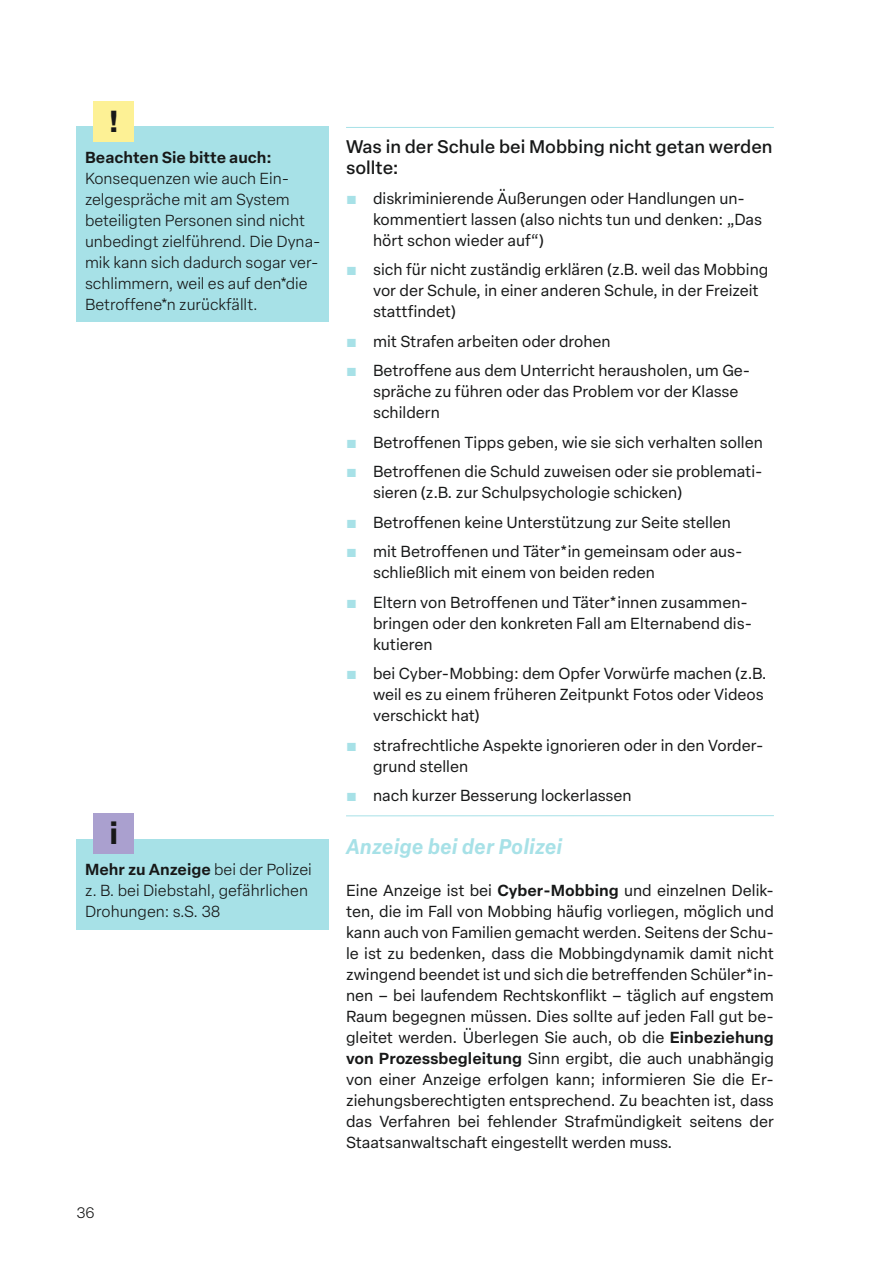
<style>
.page{position:relative;width:893px;height:1263px;background:#fff}
.page>*{position:absolute;margin:0;border:0;box-sizing:border-box;transform-origin:0 0}
.t1{font:700 30px "Elza Text";color:#171818}
.Zitat_Style{font:italic 600 21px "Elza Text";color:#a7e1e7}
.Aufzählung_Überschrift_blau{font:500 18px/21px "Elza Text";color:#171818}
.Aufzählung{font:15.75px/21px "Elza Text";color:#171818}
.Raster_Text{font:15.75px/21px "Elza Text";color:#171818;text-align:justify}
.Infokasterl_blau{font:300 15.75px/21px "Elza Text";color:#171818}
.Infokasterl_blau-2{font:600 15.75px "Elza Text";color:#171818}
.t2{font:300 15px "Elza Text";color:#171818}
.s1{font-weight:600}
.s2{color:#a7e1e7}
</style>
<div class="page">
<hr style="left:346px;top:127px;width:428px;height:1px;background:#a7e1e7">
<hr style="left:346px;top:815px;width:428px;height:1px;background:#a7e1e7">
<div style="left:77px;top:126px;width:252px;height:49px;background:#a7e1e7"></div>
<div style="left:77px;top:147px;width:252px;height:175px;background:#a7e1e7"></div>
<div style="left:94px;top:101px;width:40px;height:40px;background:#fdf195"></div>
<div style="left:77px;top:839px;width:252px;height:90px;background:#a7e1e7"></div>
<div style="left:94px;top:813px;width:40px;height:41px;background:#aaa0cf"></div>
<p class="t1" style="left:109px;top:98px;width:11px">!</p>
<p class="Infokasterl_blau-2" style="left:85px;top:145px;width:188px">Beachten Sie bitte auch:</p>
<p class="Infokasterl_blau" style="left:85px;top:167px;width:237px">Konsequenzen wie auch Ein&shy;zelgespräche mit am System beteiligten Personen sind nicht unbedingt zielführend. Die Dyna&shy;mik kann sich dadurch sogar ver&shy;schlimmern, weil es auf den*die<br>Betroffene*n zurückfällt.</p>
<p class="t1" style="left:109px;top:811px;width:10px">i</p>
<p class="Infokasterl_blau" style="left:85px;top:858px;width:228px"><span class="s1">Mehr zu Anzeige</span> bei der Polizei z. B. bei Diebstahl, gefährlichen<br>Drohungen: s.S. 38</p>
<p class="t2" style="left:77px;top:1202px;width:20px">36</p>
<p class="Aufzählung_Überschrift_blau" style="left:346px;top:135px;width:428px">Was in der Schule bei Mobbing nicht getan werden sollte:</p>
<p class="Aufzählung" style="left:373px;top:187px;width:391px;text-indent:-27px"><span class="s2">▪</span> diskriminierende Äußerungen oder Handlungen un&shy;kommentiert lassen (also nichts tun und denken: „Das hört schon wieder auf“)</p>
<p class="Aufzählung" style="left:373px;top:258px;width:397px;text-indent:-27px"><span class="s2">▪</span> sich für nicht zuständig erklären (z.B. weil das Mobbing vor der Schule, in einer anderen Schule, in der Freizeit stattfindet)</p>
<p class="Aufzählung" style="left:346px;top:330px;width:266px"><span class="s2">▪</span> mit Strafen arbeiten oder drohen</p>
<p class="Aufzählung" style="left:373px;top:359px;width:379px;text-indent:-27px"><span class="s2">▪</span> Betroffene aus dem Unterricht herausholen, um Ge&shy;spräche zu führen oder das Problem vor der Klasse schildern</p>
<p class="Aufzählung" style="left:346px;top:431px;width:418px"><span class="s2">▪</span> Betroffenen Tipps geben, wie sie sich verhalten sollen</p>
<p class="Aufzählung" style="left:373px;top:460px;width:391px;text-indent:-27px"><span class="s2">▪</span> Betroffenen die Schuld zuweisen oder sie problemati&shy;sieren (z.B. zur Schulpsychologie schicken)</p>
<p class="Aufzählung" style="left:346px;top:511px;width:386px"><span class="s2">▪</span> Betroffenen keine Unterstützung zur Seite stellen</p>
<p class="Aufzählung" style="left:373px;top:540px;width:371px;text-indent:-27px"><span class="s2">▪</span> mit Betroffenen und Täter*in gemeinsam oder aus&shy;schließlich mit einem von beiden reden</p>
<p class="Aufzählung" style="left:373px;top:591px;width:381px;text-indent:-27px"><span class="s2">▪</span> Eltern von Betroffenen und Täter*innen zusammen&shy;bringen oder den konkreten Fall am Elternabend dis&shy;kutieren</p>
<p class="Aufzählung" style="left:373px;top:662px;width:395px;text-indent:-27px"><span class="s2">▪</span> bei Cyber-Mobbing: dem Opfer Vorwürfe machen (z.B. weil es zu einem früheren Zeitpunkt Fotos oder Videos verschickt hat)</p>
<p class="Aufzählung" style="left:373px;top:734px;width:392px;text-indent:-27px"><span class="s2">▪</span> strafrechtliche Aspekte ignorieren oder in den Vorder&shy;grund stellen</p>
<p class="Aufzählung" style="left:346px;top:784px;width:287px"><span class="s2">▪</span> nach kurzer Besserung lockerlassen</p>
<p class="Zitat_Style" style="left:346px;top:830px;width:218px">Anzeige bei der Polizei</p>
<p class="Raster_Text" style="left:346px;top:879px;width:429px">Eine Anzeige ist bei <span class="s1">Cyber-Mobbing</span> und einzelnen Delik&shy;ten, die im Fall von Mobbing häufig vorliegen, möglich und kann auch von Familien gemacht werden. Seitens der Schu&shy;le ist zu bedenken, dass die Mobbingdynamik damit nicht zwingend beendet ist und sich die betreffenden Schüler*in&shy;nen – bei laufendem Rechtskonflikt – täglich auf engstem Raum begegnen müssen. Dies sollte auf jeden Fall gut be&shy;gleitet werden. Überlegen Sie auch, ob die <span class="s1">Einbeziehung von Prozessbegleitung</span> Sinn ergibt, die auch unabhängig von einer Anzeige erfolgen kann; informieren Sie die Er&shy;ziehungsberechtigten entsprechend. Zu beachten ist, dass das Verfahren bei fehlender Strafmündigkeit seitens der Staatsanwaltschaft eingestellt werden muss.</p>
</div>
